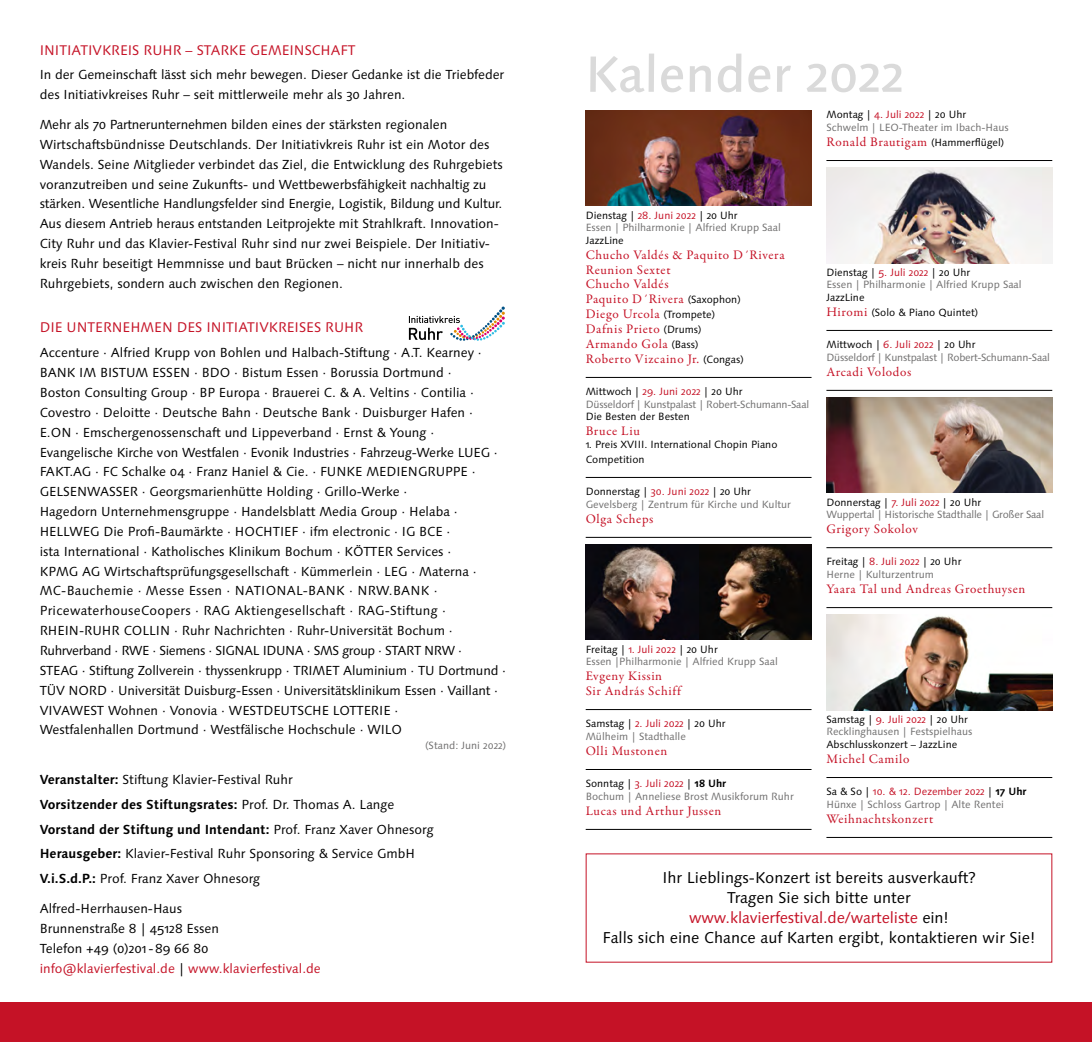
<style>
.page{position:relative;width:1092px;height:1042px;background:#fff}
.page>*{position:absolute;margin:0;border:0;box-sizing:border-box;transform-origin:0 0}
.t1{font:500 50.75px "Linotype Syntax Os F";color:#dadada}
.t2{font:15.75px/19.8px "Linotype Syntax Os F";color:#000;text-align:center}
.t3{font:14px "Linotype Syntax Os F";color:#c51226}
.t4{font:13.12px/19.8px "Linotype Syntax Os F";color:#000}
.t5{font:13.12px/14.9px "Garamond Premr Pro";letter-spacing:.04em;color:#c51226}
.t6{font:10.5px/12.6px "Linotype Syntax Os F";color:#706f6f}
.t7{font:10.5px/12.6px "Linotype Syntax Os F";letter-spacing:-.02em;color:#706f6f}
.t8{font:10.5px/14.9px "Linotype Syntax Os F";color:#000}
.s1{font-weight:700}
.s2{color:#c51226}
.s3{color:#000}
.s4{font-family:"Linotype Syntax Os F";font-size:10.5px;color:#000}
.s5{font-family:"Garamond Premr Pro";font-size:13.12px;color:#c51226}
.s6{font-weight:700;color:#000}
</style>
<div class="page">
<div style="left:546px;top:1002px;width:545px;height:40px;background:#c51226"></div>
<svg style="left:409px;top:306px;width:96px;height:35px"></svg>
<div style="left:0;top:1002px;width:546px;height:40px;background:#c51226"></div>
<img style="left:585px;top:111px;width:226px;height:95px">
<hr style="left:585px;top:377px;width:226px;height:1px;background:#000">
<hr style="left:585px;top:477px;width:226px;height:1px;background:#000">
<hr style="left:585px;top:537px;width:226px;height:1px;background:#000">
<img style="left:585px;top:545px;width:226px;height:95px">
<hr style="left:585px;top:709px;width:226px;height:1px;background:#000">
<hr style="left:585px;top:769px;width:226px;height:1px;background:#000">
<hr style="left:585px;top:829px;width:226px;height:1px;background:#000">
<hr style="left:826px;top:160px;width:226px;height:1px;background:#000">
<img style="left:826px;top:168px;width:226px;height:95px">
<hr style="left:826px;top:330px;width:226px;height:1px;background:#000">
<hr style="left:826px;top:390px;width:226px;height:1px;background:#000">
<img style="left:826px;top:398px;width:226px;height:95px">
<hr style="left:826px;top:547px;width:226px;height:1px;background:#000">
<hr style="left:826px;top:607px;width:226px;height:1px;background:#000">
<img style="left:826px;top:615px;width:226px;height:95px">
<hr style="left:826px;top:777px;width:226px;height:1px;background:#000">
<hr style="left:826px;top:837px;width:226px;height:1px;background:#000">
<p class="t3" style="left:40px;top:42px;width:317px">INITIATIVKREIS RUHR – STARKE GEMEINSCHAFT</p>
<p class="t4" style="left:40px;top:65px;width:466px">In der Gemeinschaft lässt sich mehr bewegen. Dieser Gedanke ist die Triebfeder des Initiativkreises Ruhr – seit mittlerweile mehr als 30 Jahren.</p>
<p class="t4" style="left:40px;top:115px;width:464px">Mehr als 70 Partnerunternehmen bilden eines der stärksten regionalen Wirtschaftsbündnisse Deutschlands. Der Initiativkreis Ruhr ist ein Motor des Wandels. Seine Mitglieder verbindet das Ziel, die Entwicklung des Ruhrgebiets voranzutreiben und seine Zukunfts- und Wettbewerbsfähigkeit nachhaltig zu stärken. Wesentliche Handlungsfelder sind Energie, Logistik, Bildung und Kultur.<br>Aus diesem Antrieb heraus entstanden Leitprojekte mit Strahlkraft. Innovation-City Ruhr und das Klavier-Festival Ruhr sind nur zwei Beispiele. Der Initiativ&shy;kreis Ruhr beseitigt Hemmnisse und baut Brücken – nicht nur innerhalb des Ruhrgebiets, sondern auch zwischen den Regionen.</p>
<p class="t3" style="left:40px;top:319px;width:325px">DIE UNTERNEHMEN DES INITIATIVKREISES RUHR</p>
<p class="t4" style="left:40px;top:343px;width:467px">Accenture · Alfried Krupp von Bohlen und Halbach-Stiftung · A.T. Kearney · BANK IM BISTUM ESSEN · BDO · Bistum Essen · Borussia Dortmund ·<br>Boston Consulting Group · BP Europa · Brauerei C. &amp; A. Veltins · Contilia · Covestro · Deloitte · Deutsche Bahn · Deutsche Bank · Duisburger Hafen · E.ON · Emschergenossenschaft und Lippeverband · Ernst &amp; Young · Evangelische Kirche von Westfalen · Evonik Industries · Fahrzeug-Werke LUEG · FAKT.AG · FC Schalke 04 · Franz Haniel &amp; Cie. · FUNKE MEDIENGRUPPE · GELSENWASSER · Georgsmarienhütte Holding · Grillo-Werke ·<br>Hagedorn Unternehmensgruppe · Handelsblatt Media Group · Helaba · HELLWEG Die Profi-Baumärkte · HOCHTIEF · ifm electronic · IG BCE ·<br>ista International · Katholisches Klinikum Bochum · KÖTTER Services ·<br>KPMG AG Wirtschaftsprüfungsgesellschaft · Kümmerlein · LEG · Materna · MC-Bauchemie · Messe Essen · NATIONAL-BANK · NRW.BANK · PricewaterhouseCoopers · RAG Aktiengesellschaft · RAG-Stiftung · RHEIN-RUHR COLLIN · Ruhr Nachrichten · Ruhr-Universität Bochum · Ruhrverband · RWE · Siemens · SIGNAL IDUNA · SMS group · START NRW ·<br>STEAG · Stiftung Zollverein · thyssenkrupp · TRIMET Aluminium · TU Dortmund · TÜV NORD · Universität Duisburg-Essen · Universitätsklinikum Essen · Vaillant · VIVAWEST Wohnen · Vonovia · WESTDEUTSCHE LOTTERIE ·<br>Westfalenhallen Dortmund · Westfälische Hochschule · WILO</p>
<p class="t6" style="left:425px;top:739px;width:83px">(Stand: Juni 2022)</p>
<p class="t4" style="left:40px;top:767px;width:395px;line-height:24.8px"><span class="s1">Veranstalter:</span> Stiftung Klavier-Festival Ruhr<br><span class="s1">Vorsitzender des Stiftungsrates:</span> Prof. Dr. Thomas A. Lange <span class="s1">Vorstand der Stiftung und Intendant:</span> Prof. Franz Xaver Ohnesorg <span class="s1">Herausgeber:</span> Klavier-Festival Ruhr Sponsoring &amp; Service GmbH <span class="s1">V.i.S.d.P.:</span> Prof. Franz Xaver Ohnesorg</p>
<p class="t4" style="left:40px;top:899px;width:283px">Alfred-Herrhausen-Haus<br>Brunnenstraße 8 | 45128 Essen<br>Telefon +49 (0)201 - 89 66 80 <span class="s2">info@klavierfestival.de</span> | <span class="s2">www.klavierfestival.de</span></p>
<h1 class="t1" style="left:584px;top:44px;width:321px">Kalender 2022</h1>
<p class="t6" style="left:826px;top:109px;width:184px"><span class="s3">Montag |</span> <span class="s2">4. Juli 2022</span> <span class="s3">| 20 Uhr<br></span>Schwelm | LEO-Theater im Ibach-Haus</p>
<p class="t5" style="left:826px;top:135px;width:179px">Ronald Brautigam <span class="s4">(Hammerflügel)</span></p>
<p class="t6" style="left:585px;top:209px;width:197px"><span class="s3">Dienstag |</span> <span class="s2">28. Juni 2022</span> <span class="s3">| 20 Uhr<br></span>Essen | Philharmonie | Alfried Krupp Saal</p>
<p class="t8" style="left:585px;top:233px;width:40px">JazzLine</p>
<p class="t5" style="left:585px;top:247px;width:200px">Chucho Valdés &amp; Paquito D´Rivera<br>Reunion Sextet<br>Chucho Valdés<br>Paquito D´Rivera <span class="s4">(Saxophon)<br></span>Diego Urcola <span class="s4">(Trompete)<br></span>Dafnis Prieto <span class="s4">(Drums)<br></span>Armando Gola <span class="s4">(Bass)<br></span>Roberto Vizcaino Jr. <span class="s4">(Congas)</span></p>
<p class="t7" style="left:585px;top:385px;width:225px"><span class="s3">Mittwoch |</span> <span class="s2">29. Juni 2022</span> <span class="s3">| 20 Uhr<br></span>Düsseldorf | Kunstpalast | Robert-Schumann-Saal</p>
<p class="t8" style="left:585px;top:409px;width:106px">Die Besten der Besten</p>
<p class="t5" style="left:585px;top:424px;width:56px">Bruce Liu</p>
<p class="t8" style="left:585px;top:437px;width:193px">1. Preis XVIII. International Chopin Piano<br>Competition</p>
<p class="t6" style="left:585px;top:485px;width:207px"><span class="s3">Donnerstag |</span> <span class="s2">30. Juni 2022</span> <span class="s3">| 20 Uhr<br></span>Gevelsberg | Zentrum für Kirche und Kultur</p>
<p class="t5" style="left:585px;top:511px;width:69px">Olga Scheps</p>
<p class="t6" style="left:826px;top:266px;width:197px"><span class="s3">Dienstag |</span> <span class="s2">5. Juli 2022</span> <span class="s3">| 20 Uhr<br></span>Essen | Philharmonie | Alfried Krupp Saal</p>
<p class="t8" style="left:826px;top:290px;width:153px">JazzLine<br><span class="s5">Hiromi</span> (Solo &amp; Piano Quintet)</p>
<p class="t7" style="left:826px;top:338px;width:225px"><span class="s3">Mittwoch |</span> <span class="s2">6. Juli 2022</span> <span class="s3">| 20 Uhr<br></span>Düsseldorf | Kunstpalast | Robert-Schumann-Saal</p>
<p class="t5" style="left:826px;top:364px;width:86px">Arcadi Volodos</p>
<p class="t7" style="left:826px;top:496px;width:219px"><span class="s3">Donnerstag |</span> <span class="s2">7. Juli 2022</span> <span class="s3">| 20 Uhr<br></span>Wuppertal | Historische Stadthalle | Großer Saal</p>
<p class="t5" style="left:826px;top:522px;width:93px">Grigory Sokolov</p>
<p class="t6" style="left:826px;top:556px;width:136px"><span class="s3">Freitag |</span> <span class="s2">8. Juli 2022</span> <span class="s3">| 20 Uhr<br></span>Herne | Kulturzentrum</p>
<p class="t5" style="left:826px;top:582px;width:200px">Yaara Tal und Andreas Groethuysen</p>
<p class="t6" style="left:585px;top:643px;width:194px"><span class="s3">Freitag |</span> <span class="s2">1. Juli 2022</span> <span class="s3">| 20 Uhr<br></span>Essen |Philharmonie | Alfried Krupp Saal</p>
<p class="t5" style="left:585px;top:669px;width:98px">Evgeny Kissin<br>Sir András Schiff</p>
<p class="t6" style="left:585px;top:717px;width:141px"><span class="s3">Samstag |</span> <span class="s2">2. Juli 2022</span> <span class="s3">| 20 Uhr<br></span>Mülheim | Stadthalle</p>
<p class="t5" style="left:585px;top:743px;width:83px">Olli Mustonen</p>
<p class="t6" style="left:585px;top:777px;width:209px"><span class="s3">Sonntag |</span> <span class="s2">3. Juli 2022</span> <span class="s3">|</span> <span class="s6">18 Uhr<br></span>Bochum | Anneliese Brost Musikforum Ruhr</p>
<p class="t5" style="left:585px;top:803px;width:137px">Lucas und Arthur Jussen</p>
<p class="t6" style="left:826px;top:713px;width:147px"><span class="s3">Samstag |</span> <span class="s2">9. Juli 2022</span> <span class="s3">| 20 Uhr<br></span>Recklinghausen | Festspielhaus</p>
<p class="t8" style="left:826px;top:737px;width:132px">Abschlusskonzert – JazzLine</p>
<p class="t5" style="left:826px;top:751px;width:84px">Michel Camilo</p>
<p class="t6" style="left:826px;top:785px;width:201px"><span class="s3">Sa &amp; So |</span> <span class="s2">10. &amp; 12. Dezember 2022</span> <span class="s3">|</span> <span class="s6">17 Uhr<br></span>Hünxe | Schloss Gartrop | Alte Rentei</p>
<p class="t5" style="left:826px;top:811px;width:108px">Weihnachtskonzert</p>
<p class="t2" style="left:602px;top:868px;width:434px">Ihr Lieblings-Konzert ist bereits ausverkauft?<br>Tragen Sie sich bitte unter<br><span class="s2">www.klavierfestival.de/warteliste</span> ein!<br>Falls sich eine Chance auf Karten ergibt, kontaktieren wir Sie!</p>
</div>
